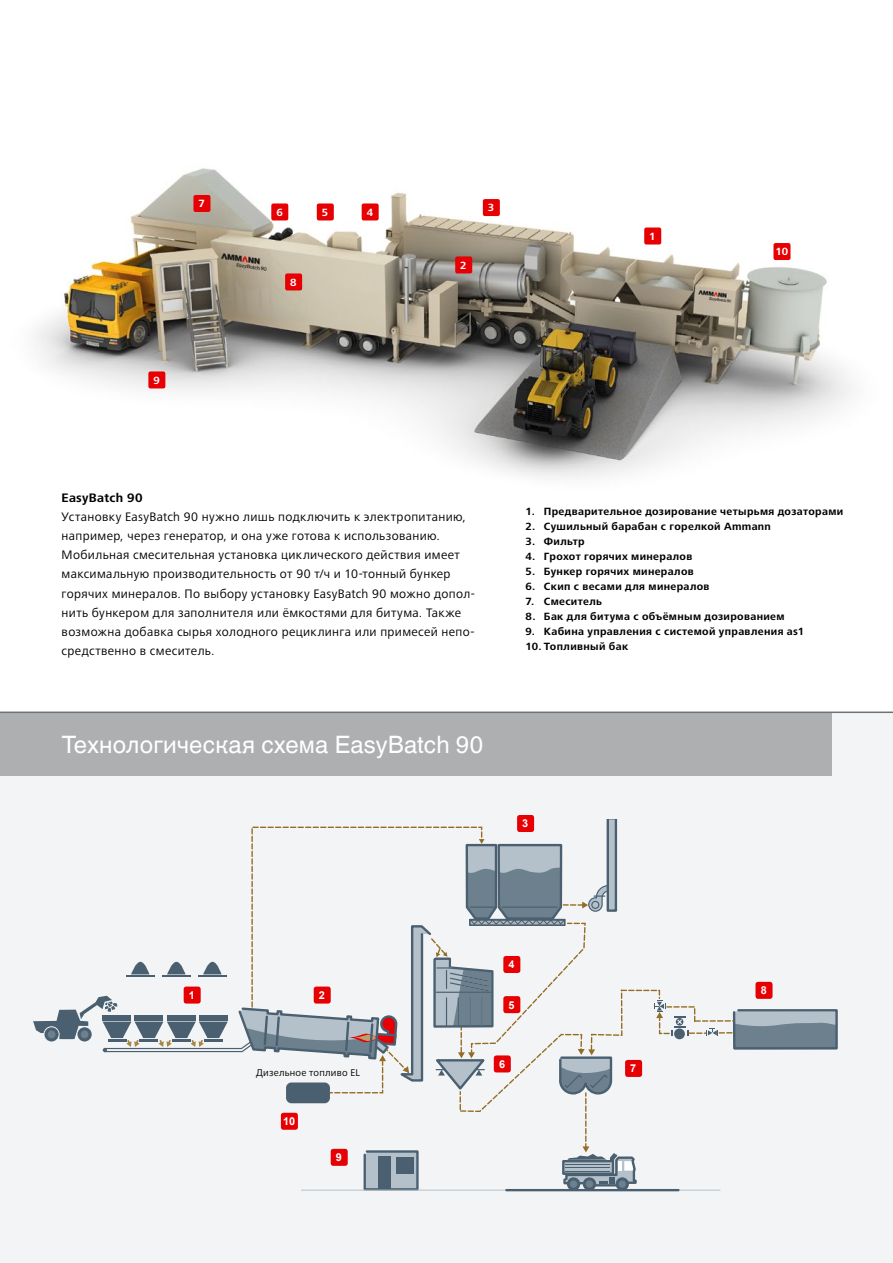
<style>
.page{position:relative;width:893px;height:1263px;background:#fff}
.page>*{position:absolute;margin:0;border:0;box-sizing:border-box;transform-origin:0 0}
.t1{font:24px "Helvetica World";letter-spacing:.005em;color:#fff}
.t2{font:12.75px/19.2px "Frutiger Next LTW1 G";letter-spacing:.03em;color:#000}
.t3{font:700 12.75px "Frutiger Next LTW1 G";letter-spacing:.025em;color:#000}
.t4{font:700 10.8px "Frutiger Next LTW1 G";letter-spacing:.03em;color:#000}
.t5{font:700 10.8px "Arial";color:#fff}
.t6{font:700 10.8px "Frutiger Next LTW1 G";color:#fff}
.t7{font:10.2px "Frutiger Next LTW1 G";letter-spacing:.025em;color:#000}
</style>
<div class="page">
<div style="left:0;top:712px;width:893px;height:551px;background:#f3f4f5"></div>
<div style="left:0;top:712px;width:831px;height:64px;background:#adafb1"></div>
<svg style="left:33px;top:819px;width:805px;height:373px"></svg>
<div style="left:184px;top:986px;width:17px;height:17px;background:#e60003;border-radius:3px"></div>
<div style="left:314px;top:986px;width:17px;height:17px;background:#e60003;border-radius:3px"></div>
<div style="left:517px;top:815px;width:17px;height:17px;background:#e60003;border-radius:3px"></div>
<div style="left:503px;top:956px;width:17px;height:17px;background:#e60003;border-radius:3px"></div>
<div style="left:503px;top:996px;width:17px;height:17px;background:#e60003;border-radius:3px"></div>
<div style="left:494px;top:1055px;width:17px;height:17px;background:#e60003;border-radius:3px"></div>
<div style="left:625px;top:1060px;width:17px;height:17px;background:#e60003;border-radius:3px"></div>
<div style="left:755px;top:982px;width:17px;height:17px;background:#e60003;border-radius:3px"></div>
<div style="left:331px;top:1149px;width:17px;height:17px;background:#e60003;border-radius:3px"></div>
<div style="left:281px;top:1113px;width:17px;height:17px;background:#e60003;border-radius:3px"></div>
<img style="left:35px;top:168px;width:818px;height:310px">
<div style="left:644px;top:227px;width:17px;height:17px;background:#e60003;border-radius:2px"></div>
<div style="left:455px;top:256px;width:17px;height:17px;background:#e60003;border-radius:2px"></div>
<div style="left:483px;top:199px;width:17px;height:17px;background:#e60003;border-radius:2px"></div>
<div style="left:362px;top:203px;width:17px;height:17px;background:#e60003;border-radius:2px"></div>
<div style="left:317px;top:203px;width:17px;height:17px;background:#e60003;border-radius:2px"></div>
<div style="left:271px;top:203px;width:17px;height:17px;background:#e60003;border-radius:2px"></div>
<div style="left:193px;top:195px;width:17px;height:17px;background:#e60003;border-radius:2px"></div>
<div style="left:285px;top:273px;width:17px;height:17px;background:#e60003;border-radius:2px"></div>
<div style="left:148px;top:371px;width:17px;height:17px;background:#e60003;border-radius:2px"></div>
<div style="left:773px;top:243px;width:17px;height:17px;background:#e60003;border-radius:2px"></div>
<hr style="left:0;top:711px;width:893px;height:2px;background:#707174">
<p class="t6" style="left:199px;top:198px;width:8px">7</p>
<p class="t6" style="left:153px;top:374px;width:8px">9</p>
<p class="t6" style="left:276px;top:206px;width:8px">6</p>
<p class="t6" style="left:322px;top:206px;width:8px">5</p>
<p class="t6" style="left:367px;top:206px;width:8px">4</p>
<p class="t6" style="left:290px;top:276px;width:8px">8</p>
<p class="t6" style="left:460px;top:259px;width:8px">2</p>
<p class="t6" style="left:488px;top:202px;width:8px">3</p>
<p class="t6" style="left:649px;top:230px;width:8px">1</p>
<p class="t6" style="left:775px;top:246px;width:14px">10</p>
<p class="t3" style="left:62px;top:490px;width:83px">EasyBatch 90</p>
<p class="t2" style="left:62px;top:507px;width:415px">Установку EasyBatch 90 нужно лишь подключить к электропитанию, например, через генератор, и она уже готова к использованию.<br>Мобильная смесительная установка циклического действия имеет максимальную производительность от 90 т/ч и 10-тонный бункер горячих минералов. По выбору установку EasyBatch 90 можно допол&shy;нить бункером для заполнителя или ёмкостями для битума. Также возможна добавка сырья холодного рециклинга или примесей непо&shy;средственно в смеситель.</p>
<p class="t4" style="left:526px;top:505px;width:319px">1. Предварительное дозирование четырьмя дозаторами</p>
<p class="t4" style="left:526px;top:520px;width:247px">2. Сушильный барабан с горелкой Ammann</p>
<p class="t4" style="left:526px;top:535px;width:61px">3. Фильтр</p>
<p class="t4" style="left:526px;top:550px;width:168px">4. Грохот горячих минералов</p>
<p class="t4" style="left:526px;top:565px;width:170px">5. Бункер горячих минералов</p>
<p class="t4" style="left:526px;top:580px;width:185px">6. Скип с весами для минералов</p>
<p class="t4" style="left:526px;top:595px;width:78px">7. Смеситель</p>
<p class="t4" style="left:526px;top:610px;width:261px">8. Бак для битума с объёмным дозированием</p>
<p class="t4" style="left:526px;top:625px;width:280px">9. Кабина управления с системой управления as1</p>
<p class="t4" style="left:526px;top:640px;width:104px">10. Топливный бак</p>
<h1 class="t1" style="left:62px;top:730px;width:423px">Технологическая схема EasyBatch 90</h1>
<p class="t5" style="left:522px;top:816px;width:8px">3</p>
<p class="t5" style="left:189px;top:988px;width:8px">1</p>
<p class="t5" style="left:319px;top:988px;width:8px">2</p>
<p class="t7" style="left:256px;top:1067px;width:105px">Дизельное топливо EL</p>
<p class="t5" style="left:283px;top:1114px;width:13px">10</p>
<p class="t5" style="left:336px;top:1150px;width:8px">9</p>
<p class="t5" style="left:509px;top:957px;width:8px">4</p>
<p class="t5" style="left:509px;top:997px;width:8px">5</p>
<p class="t5" style="left:499px;top:1057px;width:8px">6</p>
<p class="t5" style="left:630px;top:1061px;width:8px">7</p>
<p class="t5" style="left:761px;top:983px;width:8px">8</p>
</div>
